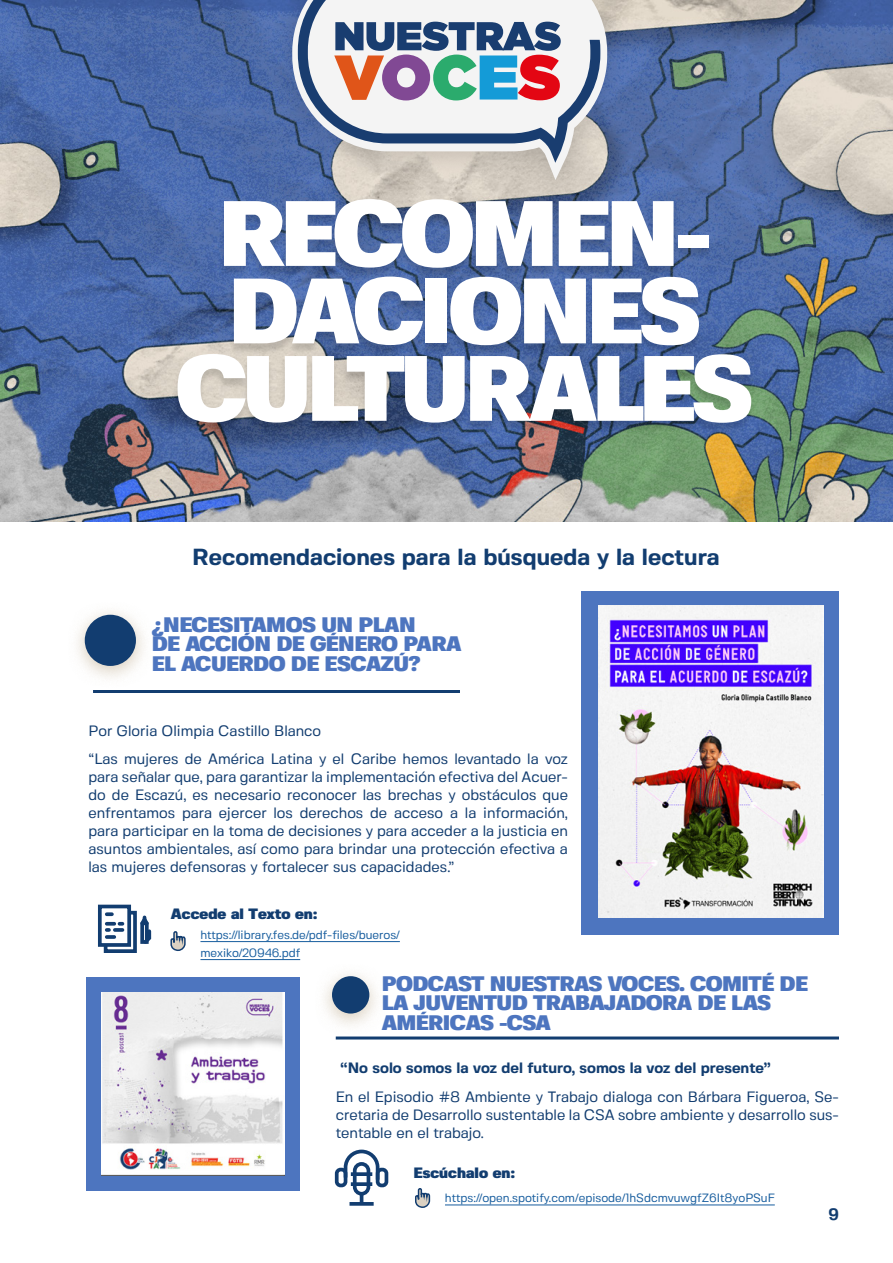
<style>
.page{position:relative;width:893px;height:1263px;background:#fff}
.page>*{position:absolute;margin:0;border:0;box-sizing:border-box;transform-origin:0 0}
.t1{font:900 92.55px/77.4px "Fivo Sans";letter-spacing:-.055em;color:#fff;text-align:center}
.t2{font:700 23.25px "Fivo Sans";color:#123d70}
.t3{font:900 21px/19.5px "Fivo Sans";letter-spacing:-.025em;color:#4d75bf}
.t4{font:700 16.5px "Fivo Sans";color:#123d70}
.t5{font:15px/18px "Fivo Sans";color:#123d70;text-align:justify}
.t6{font:700 15px "Fivo Sans";color:#123d70}
.t7{font:900 15px "Fivo Sans";color:#123d70}
.t8{font:12px/18px "Fivo Sans";color:#175d9e}
</style>
<div class="page">
<img style="left:0;top:0;width:893px;height:522px">
<div style="left:173px;top:201px;width:583px;height:234px;background:#000;opacity:.15"></div>
<div style="left:269px;top:0;width:362px;height:208px;background:#000;opacity:.15"></div>
<svg style="left:292px;top:0;width:315px;height:180px;background:#b3b4bb"></svg>
<svg style="left:298px;top:0;width:302px;height:163px;fill:#f4f4f4"></svg>
<svg style="left:334px;top:22px;width:227px;height:78px"></svg>
<svg style="left:170px;top:931px;width:16px;height:20px"></svg>
<hr style="left:200px;top:941px;width:200px;height:1px;background:#175d9e">
<hr style="left:200px;top:959px;width:100px;height:1px;background:#175d9e">
<div style="left:106px;top:913px;width:29px;height:38px;background:#f4f6f8"></div>
<div style="left:104px;top:911px;width:33px;height:42px;border:4px solid #123d70"></div>
<svg style="left:104px;top:911px;width:22px;height:31px"></svg>
<div style="left:98px;top:905px;width:33px;height:42px;border:4px solid #123d70"></div>
<svg style="left:107px;top:912px;width:5px;height:4px"></svg>
<svg style="left:107px;top:922px;width:15px;height:17px"></svg>
<svg style="left:140px;top:917px;width:12px;height:27px"></svg>
<svg style="left:77px;top:610px;width:68px;height:68px;fill:#f8f6f4"></svg>
<div style="left:85px;top:615px;width:51px;height:51px;background:#123d70;border-radius:50%"></div>
<div style="left:581px;top:591px;width:258px;height:343px;background:#4d75bf"></div>
<img style="left:598px;top:606px;width:226px;height:311px">
<hr style="left:93px;top:690px;width:367px;height:3px;background:#123d70">
<svg style="left:324px;top:974px;width:53px;height:52px;fill:#f8f6f3"></svg>
<div style="left:332px;top:976px;width:37px;height:37px;background:#123d70;border-radius:50%"></div>
<svg style="left:415px;top:1188px;width:16px;height:20px"></svg>
<hr style="left:445px;top:1204px;width:330px;height:1px;background:#175d9e">
<hr style="left:336px;top:1036px;width:503px;height:3px;background:#123d70">
<div style="left:86px;top:977px;width:213px;height:213px;background:#4d75bf"></div>
<img style="left:101px;top:992px;width:183px;height:183px">
<div style="left:335px;top:1168px;width:12px;height:19px;border:4px solid #123d70;border-radius:4px"></div>
<div style="left:376px;top:1168px;width:12px;height:19px;border:4px solid #123d70;border-radius:4px"></div>
<svg style="left:342px;top:1149px;width:39px;height:57px"></svg>
<p class="t1" style="left:176px;top:195px;width:579px">RECOMEN-<br>DACIONES<br>CULTURALES</p>
<p class="t2" style="left:192px;top:543px;width:529px">Recomendaciones para la búsqueda y la lectura</p>
<p class="t3" style="left:152px;top:615px;width:311px">¿NECESITAMOS UN PLAN<br>DE ACCIÓN DE GÉNERO PARA<br>EL ACUERDO DE ESCAZÚ?</p>
<p class="t5" style="left:88px;top:721px;width:234px">Por Gloria Olimpia Castillo Blanco</p>
<p class="t5" style="left:88px;top:750px;width:481px">“Las mujeres de América Latina y el Caribe hemos levantado la voz para señalar que, para garantizar la implementación efectiva del Acuer&shy;do de Escazú, es necesario reconocer las brechas y obstáculos que enfrentamos para ejercer los derechos de acceso a la información, para participar en la toma de decisiones y para acceder a la justicia en asuntos ambientales, así como para brindar una protección efectiva a las mujeres defensoras y fortalecer sus capacidades.”</p>
<p class="t7" style="left:171px;top:904px;width:148px">Accede al Texto en:</p>
<p class="t8" style="left:200px;top:925px;width:201px">https://library.fes.de/pdf-files/bueros/ mexiko/20946.pdf</p>
<p class="t3" style="left:382px;top:974px;width:428px">PODCAST NUESTRAS VOCES. COMITÉ DE<br>LA JUVENTUD TRABAJADORA DE LAS<br>AMÉRICAS -CSA</p>
<p class="t6" style="left:340px;top:1059px;width:433px">“No solo somos la voz del futuro, somos la voz del presente”</p>
<p class="t5" style="left:336px;top:1088px;width:505px">En el Episodio #8 Ambiente y Trabajo dialoga con Bárbara Figueroa, Se&shy;cretaria de Desarrollo sustentable la CSA sobre ambiente y desarrollo sus&shy;tentable en el trabajo.</p>
<p class="t7" style="left:413px;top:1164px;width:103px">Escúchalo en:</p>
<p class="t8" style="left:445px;top:1189px;width:331px">https://open.spotify.com/episode/1hSdcmvuwgfZ6It8yoPSuF</p>
<p class="t4" style="left:828px;top:1204px;width:12px">9</p>
</div>
